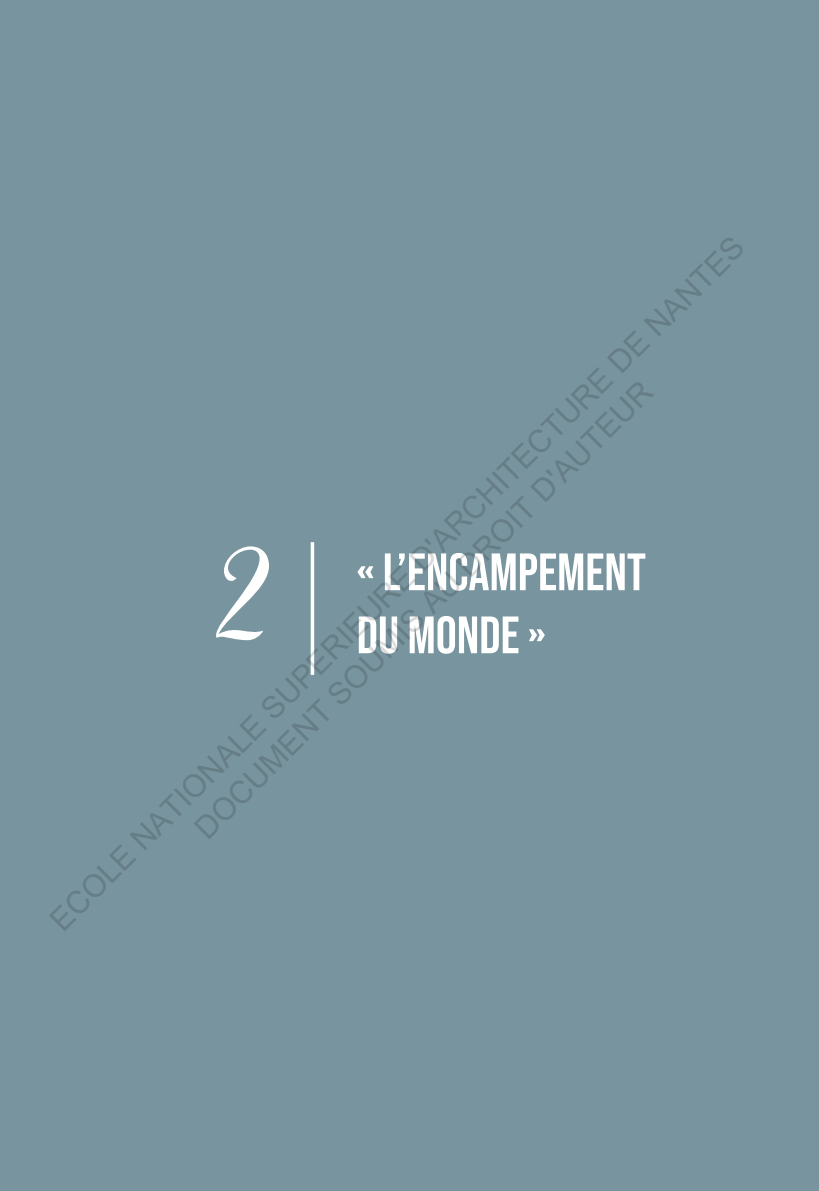
<style>
.page{position:relative;width:819px;height:1191px;background:#78949e}
.page>*{position:absolute;margin:0;border:0;box-sizing:border-box;transform-origin:0 0}
.t1{font:192.5px "Christmas Wish Calligraphy";color:#fff}
.t2{font:52.5px "Bebas Neue";color:#fff}
.t3{font:30.97px/37.3px "Arial";color:rgb(0 0 0/.15);text-align:center}
</style>
<div class="page">
<svg style="left:310px;top:542px;width:4px;height:133px"></svg>
<p class="t3" style="left:42px;top:912px;width:968px;rotate:-45deg">ECOLE NATIONALE SUPERIEURE D'ARCHITECTURE DE NANTES<br>DOCUMENT SOUMIS AU DROIT D'AUTEUR</p>
<p class="t1" style="left:216px;top:460px;width:58px">2</p>
<p class="t2" style="left:356px;top:542px;width:291px">« L’ENCAMPEMENT</p>
<p class="t2" style="left:356px;top:605px;width:190px">DU MONDE »</p>
</div>
